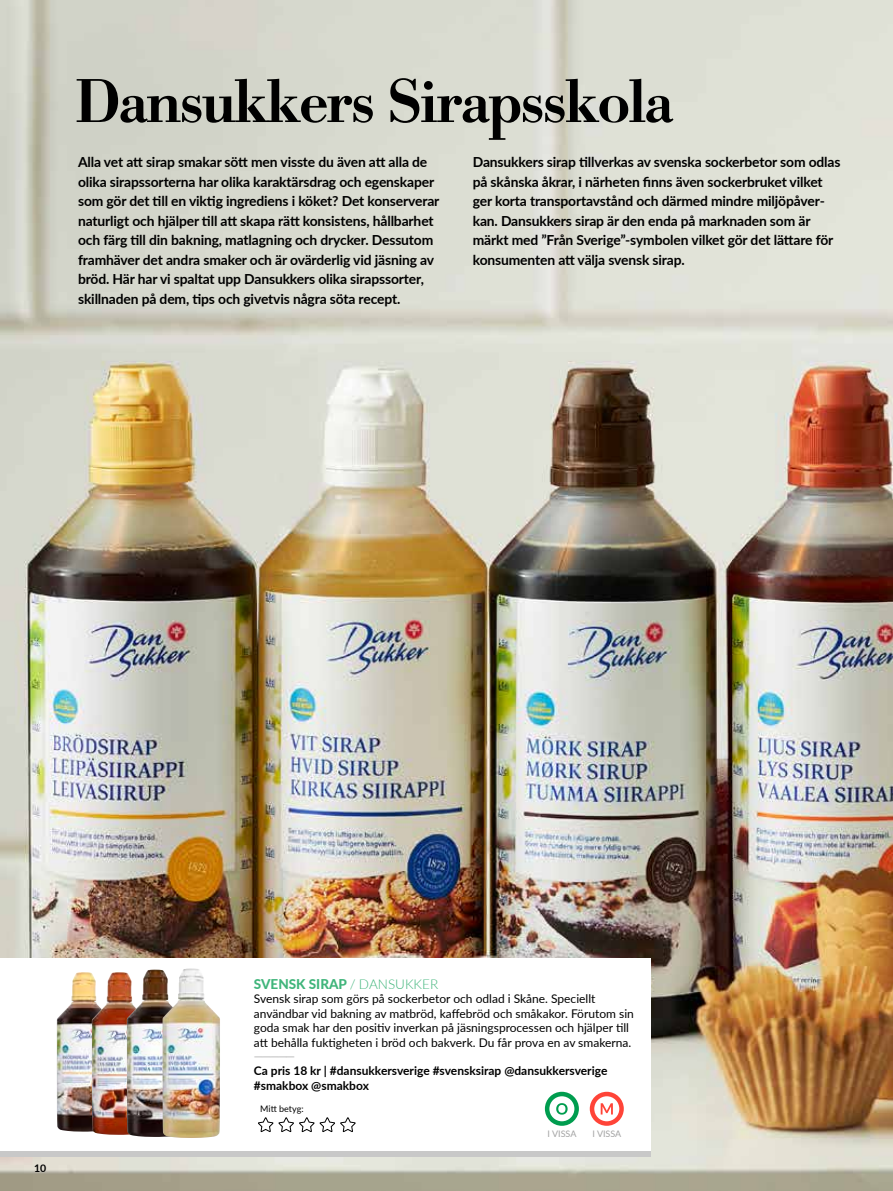
<style>
.page{position:relative;width:893px;height:1191px;background:#fff}
.page>*{position:absolute;margin:0;border:0;box-sizing:border-box;transform-origin:0 0}
.t1{font:500 60.75px "Bodoni BE";letter-spacing:-.03em;color:#000}
.t2{font:700 13.8px/19.5px "Lato";letter-spacing:-.01em;color:#000}
.t3{font:800 13.5px "Lato";color:#40b57b}
.t4{font:12px/14.4px "Lato";color:#000}
.t5{font:700 12px/14.4px "Lato";color:#000}
.t6{font:700 12px "Lato";color:#c8c8c8}
.t7{font:700 10.5px "Lato";color:#000}
.t8{font:9px "Lato";color:#a3a3a3}
.t9{font:9px "Lato";color:#000}
.s1{font-weight:300}
</style>
<div class="page">
<img style="left:0;top:0;width:893px;height:1191px">
<div style="left:0;top:958px;width:651px;height:193px;background:#fff"></div>
<div style="left:0;top:1151px;width:651px;height:6px;background:#c8c8c8"></div>
<svg style="left:258px;top:1117px;width:98px;height:15px"></svg>
<img style="left:57px;top:972px;width:35px;height:159px">
<img style="left:92px;top:972px;width:35px;height:162px">
<img style="left:127px;top:969px;width:36px;height:168px">
<img style="left:163px;top:968px;width:57px;height:170px">
<div style="left:545px;top:1091px;width:34px;height:34px;border:4px solid #009d4f;border-radius:50%"></div>
<svg style="left:556px;top:1103px;width:12px;height:11px"></svg>
<div style="left:590px;top:1091px;width:34px;height:34px;border:4px solid #ff4438;border-radius:50%"></div>
<svg style="left:601px;top:1103px;width:12px;height:11px"></svg>
<h1 class="t1" style="left:75px;top:66px;width:600px">Dansukkers Sirapsskola</h1>
<p class="t2" style="left:78px;top:152px;width:363px">Alla vet att sirap smakar sött men visste du även att alla de olika sirapssorterna har olika karaktärsdrag och egenskaper som gör det till en viktig ingrediens i köket? Det konserverar naturligt och hjälper till att skapa rätt konsistens, hållbarhet och färg till din bakning, matlagning och drycker. Dessutom framhäver det andra smaker och är ovärderlig vid jäsning av bröd. Här har vi spaltat upp Dansukkers olika sirapssorter, skillnaden på dem, tips och givetvis några söta recept.</p>
<p class="t2" style="left:473px;top:152px;width:369px">Dansukkers sirap tillverkas av svenska sockerbetor som odlas på skånska åkrar, i närheten finns även sockerbruket vilket ger korta transportavstånd och därmed mindre miljöpåver&shy;kan. Dansukkers sirap är den enda på marknaden som är märkt med ”Från Sverige”-symbolen vilket gör det lättare för konsumenten att välja svensk sirap.</p>
<p class="t7" style="left:34px;top:1160px;width:14px">10</p>
<p class="t3" style="left:254px;top:974px;width:186px">SVENSK SIRAP <span class="s1">/ DANSUKKER</span></p>
<p class="t4" style="left:254px;top:991px;width:382px">Svensk sirap som görs på sockerbetor och odlad i Skåne. Speciellt användbar vid bakning av matbröd, kaffebröd och småkakor. Förutom sin goda smak har den positiv inverkan på jäsningsprocessen och hjälper till att behålla fuktigheten i bröd och bakverk. Du får prova en av smakerna.</p>
<p class="t6" style="left:254px;top:1047px;width:43px">—————</p>
<p class="t5" style="left:254px;top:1063px;width:355px">Ca pris 18 kr | #dansukkersverige #svensksirap @dansukkersverige #smakbox @smakbox</p>
<p class="t9" style="left:260px;top:1102px;width:45px">Mitt betyg:</p>
<p class="t8" style="left:548px;top:1127px;width:30px">I VISSA</p>
<p class="t8" style="left:592px;top:1127px;width:30px">I VISSA</p>
</div>
